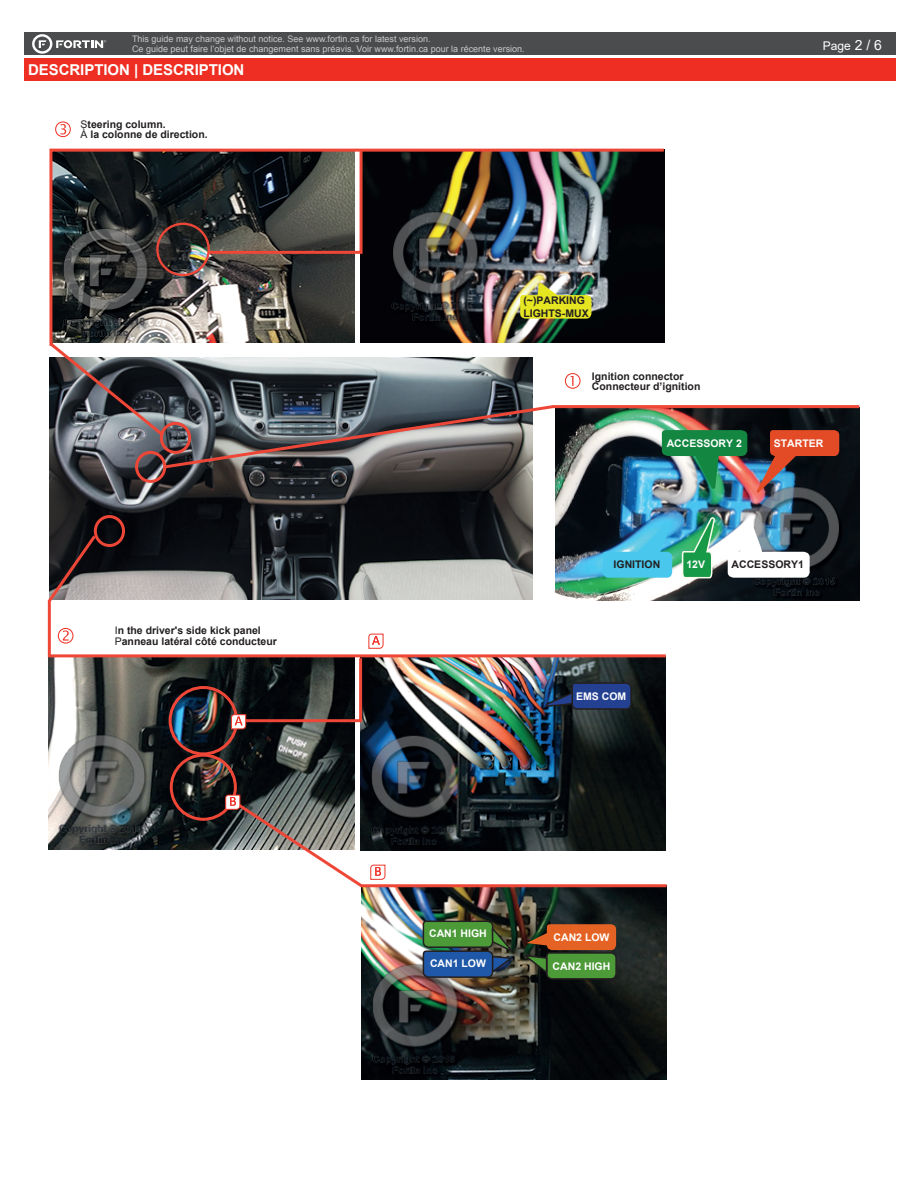
<style>
.page{position:relative;width:918px;height:1188px;background:#fff}
.page>*{position:absolute;margin:0;border:0;box-sizing:border-box;transform-origin:0 0}
.t1{font:700 15px "Arial";letter-spacing:-.005em;color:#fff}
.t2{font:12px "Arial";color:#fff}
.t3{font:700 10.5px/10.5px "Arial";color:#231f20}
.t4{font:700 10.5px "Arial";color:#fff}
.t5{font:9px/9.8px "Arial";color:#c7c8ca}
.s1{font-weight:400}
.s2{font-size:13.95px}
</style>
<div class="page">
<div style="left:24px;top:33px;width:872px;height:22px;background:#4b4c4d"></div>
<div style="left:24px;top:58px;width:872px;height:23px;background:#ee2e22"></div>
<svg style="left:32px;top:34px;width:74px;height:20px"></svg>
<img style="left:49px;top:659px;width:176px;height:191px">
<img style="left:49px;top:439px;width:484px;height:93px">
<img style="left:555px;top:470px;width:304px;height:130px">
<div style="left:135px;top:451px;width:31px;height:32px;border:3px solid #ef4737;border-radius:50%"></div>
<div style="left:94px;top:515px;width:31px;height:32px;border:3px solid #ef4737;border-radius:50%"></div>
<img style="left:161px;top:405px;width:699px;height:65px">
<svg style="left:47px;top:532px;width:622px;height:127px"></svg>
<div style="left:169px;top:686px;width:69px;height:69px;border:3px solid #ef4737;border-radius:50%"></div>
<div style="left:160px;top:422px;width:31px;height:32px;border:3px solid #ef4737;border-radius:50%"></div>
<img style="left:49px;top:148px;width:618px;height:291px">
<div style="left:156px;top:223px;width:54px;height:53px;border:2px solid #ef4737;border-radius:50%"></div>
<svg style="left:206px;top:148px;width:158px;height:107px;background:#4e4440"></svg>
<svg style="left:55px;top:121px;width:16px;height:16px"></svg>
<img style="left:361px;top:980px;width:306px;height:100px">
<div style="left:170px;top:754px;width:67px;height:67px;border:3px solid #ef4737;border-radius:50%"></div>
<img style="left:225px;top:655px;width:444px;height:325px">
<svg style="left:368px;top:633px;width:16px;height:16px"></svg>
<svg style="left:756px;top:430px;width:83px;height:63px;background:#703c34"></svg>
<svg style="left:728px;top:518px;width:82px;height:60px"></svg>
<svg style="left:681px;top:516px;width:35px;height:63px;background:#4aa87f"></svg>
<svg style="left:603px;top:518px;width:70px;height:60px;background:#41a3c5"></svg>
<img style="left:662px;top:430px;width:85px;height:60px">
<p class="t5" style="left:132px;top:34px;width:394px">This guide may change without notice. See www.fortin.ca for latest version.<br>Ce guide peut faire l’objet de changement sans préavis. Voir www.fortin.ca pour la récente version.</p>
<h1 class="t1" style="left:28px;top:59px;width:218px">DESCRIPTION | DESCRIPTION</h1>
<p class="t3" style="left:81px;top:119px;width:129px"><span class="s1">S</span>teering column.<br><span class="s1">À</span> la colonne de direction.</p>
<p class="t2" style="left:823px;top:38px;width:61px">Page <span class="s2">2 / 6</span></p>
<p class="t3" style="left:523px;top:294px;width:67px;line-height:12.6px">(~)PARKING<br>LIGHTS-MUX</p>
<p class="t3" style="left:592px;top:371px;width:110px">Ignition connector<br>Connecteur d’ignition</p>
<p class="t4" style="left:667px;top:435px;width:77px">ACCESSORY 2</p>
<p class="t4" style="left:774px;top:435px;width:51px">STARTER</p>
<p class="t3" style="left:115px;top:626px;width:164px"><span class="s1">I</span>n the driver's side kick panel<br><span class="s1">P</span>anneau latéral côté conducteur</p>
<p class="t3" style="left:614px;top:559px;width:48px">IGNITION</p>
<p class="t4" style="left:686px;top:557px;width:20px">12V</p>
<p class="t3" style="left:732px;top:559px;width:74px">ACCESSORY1</p>
<p class="t4" style="left:576px;top:688px;width:52px">EMS COM</p>
<p class="t4" style="left:429px;top:926px;width:59px">CAN1 HIGH</p>
<p class="t4" style="left:430px;top:956px;width:57px">CAN1 LOW</p>
<p class="t4" style="left:553px;top:958px;width:59px">CAN2 HIGH</p>
<p class="t4" style="left:554px;top:930px;width:57px">CAN2 LOW</p>
</div>
